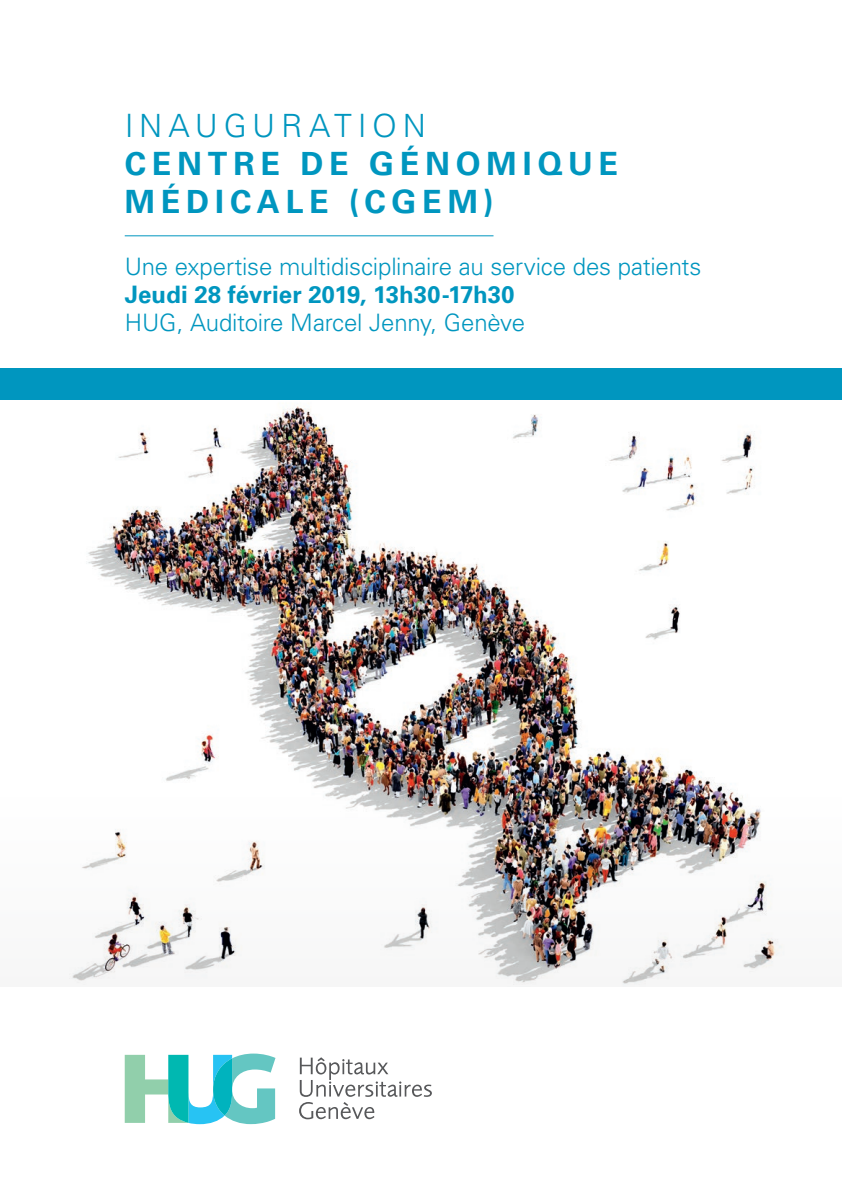
<style>
.page{position:relative;width:842px;height:1191px;background:#fff}
.page>*{position:absolute;margin:0;border:0;box-sizing:border-box;transform-origin:0 0}
.t1{font:700 32px/38px "Univers LT Std";letter-spacing:.18em;color:#0096bf}
.t2{font:300 32px "Univers LT Std";letter-spacing:.175em;color:#0096bf}
.t3{font:300 24px "Univers LT Std";letter-spacing:-.01em;color:#0096bf}
.t4{font:700 24px "Univers LT Std";color:#0096bf}
</style>
<div class="page">
<svg style="left:125px;top:1053px;width:150px;height:71px"></svg>
<svg style="left:299px;top:1057px;width:133px;height:62px"></svg>
<img style="left:69px;top:399px;width:727px;height:396px">
<hr style="left:125px;top:235px;width:368px;height:1px;background:#0096bf">
<div style="left:0;top:368px;width:842px;height:31px;background:#0096bf"></div>
<img style="left:69px;top:795px;width:715px;height:191px">
<h1 class="t2" style="left:125px;top:106px;width:303px">INAUGURATION</h1>
<h1 class="t1" style="left:125px;top:145px;width:495px">CENTRE DE GÉNOMIQUE<br>MÉDICALE (CGEM)</h1>
<p class="t3" style="left:125px;top:252px;width:578px">Une expertise multidisciplinaire au service des patients</p>
<p class="t4" style="left:125px;top:280px;width:391px">Jeudi 28 février 2019, 13h30-17h30</p>
<p class="t3" style="left:125px;top:308px;width:402px">HUG, Auditoire Marcel Jenny, Genève</p>
</div>
